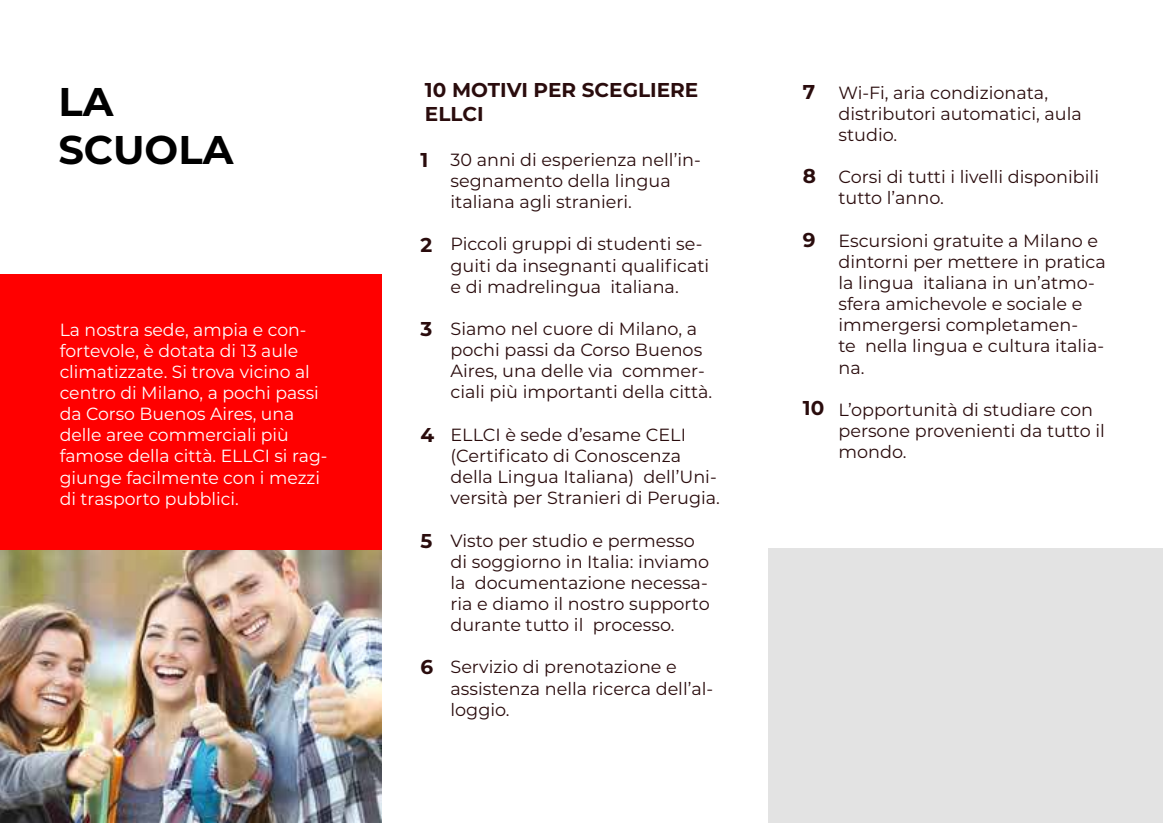
<style>
.page{position:relative;width:1163px;height:823px;background:#fff}
.page>*{position:absolute;margin:0;border:0;box-sizing:border-box;transform-origin:0 0}
.t1{font:700 40px/48px "Montserrat";color:#000}
.t2{font:700 20px/24px "Montserrat";color:#2a0c0d}
.t3{font:17.6px/21.2px "Montserrat";color:#2a0c0d}
.t4{font:17.6px/21.2px "Montserrat";color:#fff}
</style>
<div class="page">
<div style="left:0;top:274px;width:382px;height:276px;background:#f00"></div>
<div style="left:768px;top:548px;width:394px;height:274px;background:#e3e3e3"></div>
<img style="left:0;top:550px;width:382px;height:272px">
<h1 class="t1" style="left:58px;top:81px;width:176px">LA<br>SCUOLA</h1>
<p class="t4" style="left:60px;top:319px;width:269px">La nostra sede, ampia e con&shy;fortevole, è dotata di 13 aule climatizzate. Si trova vicino al centro di Milano, a pochi passi da Corso Buenos Aires, una delle aree commerciali più famose della città. ELLCI si rag&shy;giunge facilmente con i mezzi di trasporto pubblici.</p>
<p class="t2" style="left:425px;top:79px;width:275px">10 MOTIVI PER SCEGLIERE<br>ELLCI</p>
<p class="t3" style="left:450px;top:149px;width:252px">30 anni di esperienza nell’in&shy;segnamento della lingua italiana agli stranieri.</p>
<p class="t3" style="left:450px;top:234px;width:260px">Piccoli gruppi di studenti se&shy;guiti da insegnanti qualificati e di madrelingua italiana.</p>
<p class="t3" style="left:450px;top:318px;width:263px">Siamo nel cuore di Milano, a pochi passi da Corso Buenos<br>Aires, una delle via commer&shy;ciali più importanti della città.</p>
<p class="t3" style="left:450px;top:424px;width:271px">ELLCI è sede d’esame CELI (Certificato di Conoscenza della Lingua Italiana) dell’Uni&shy;versità per Stranieri di Perugia.</p>
<p class="t3" style="left:450px;top:530px;width:261px">Visto per studio e permesso di soggiorno in Italia: inviamo la documentazione necessa&shy;ria e diamo il nostro supporto durante tutto il processo.</p>
<p class="t3" style="left:450px;top:656px;width:264px">Servizio di prenotazione e assistenza nella ricerca dell’al&shy;loggio.</p>
<p class="t2" style="left:420px;top:149px;width:9px">1</p>
<p class="t2" style="left:420px;top:233px;width:13px">2</p>
<p class="t2" style="left:420px;top:317px;width:13px">3</p>
<p class="t2" style="left:420px;top:423px;width:15px">4</p>
<p class="t2" style="left:420px;top:529px;width:13px">5</p>
<p class="t2" style="left:420px;top:655px;width:14px">6</p>
<p class="t2" style="left:802px;top:81px;width:14px">7</p>
<p class="t2" style="left:802px;top:165px;width:15px">8</p>
<p class="t2" style="left:802px;top:229px;width:14px">9</p>
<p class="t2" style="left:802px;top:397px;width:23px">10</p>
<p class="t3" style="left:838px;top:82px;width:245px">Wi-Fi, aria condizionata, distributori automatici, aula studio.</p>
<p class="t3" style="left:838px;top:167px;width:262px">Corsi di tutti i livelli disponibili tutto l’anno.</p>
<p class="t3" style="left:838px;top:230px;width:269px">Escursioni gratuite a Milano e dintorni per mettere in pratica la lingua italiana in un’atmo&shy;sfera amichevole e sociale e immergersi completamen-<br>te nella lingua e cultura italia&shy;na.</p>
<p class="t3" style="left:838px;top:399px;width:268px">L’opportunità di studiare con persone provenienti da tutto il mondo.</p>
</div>
